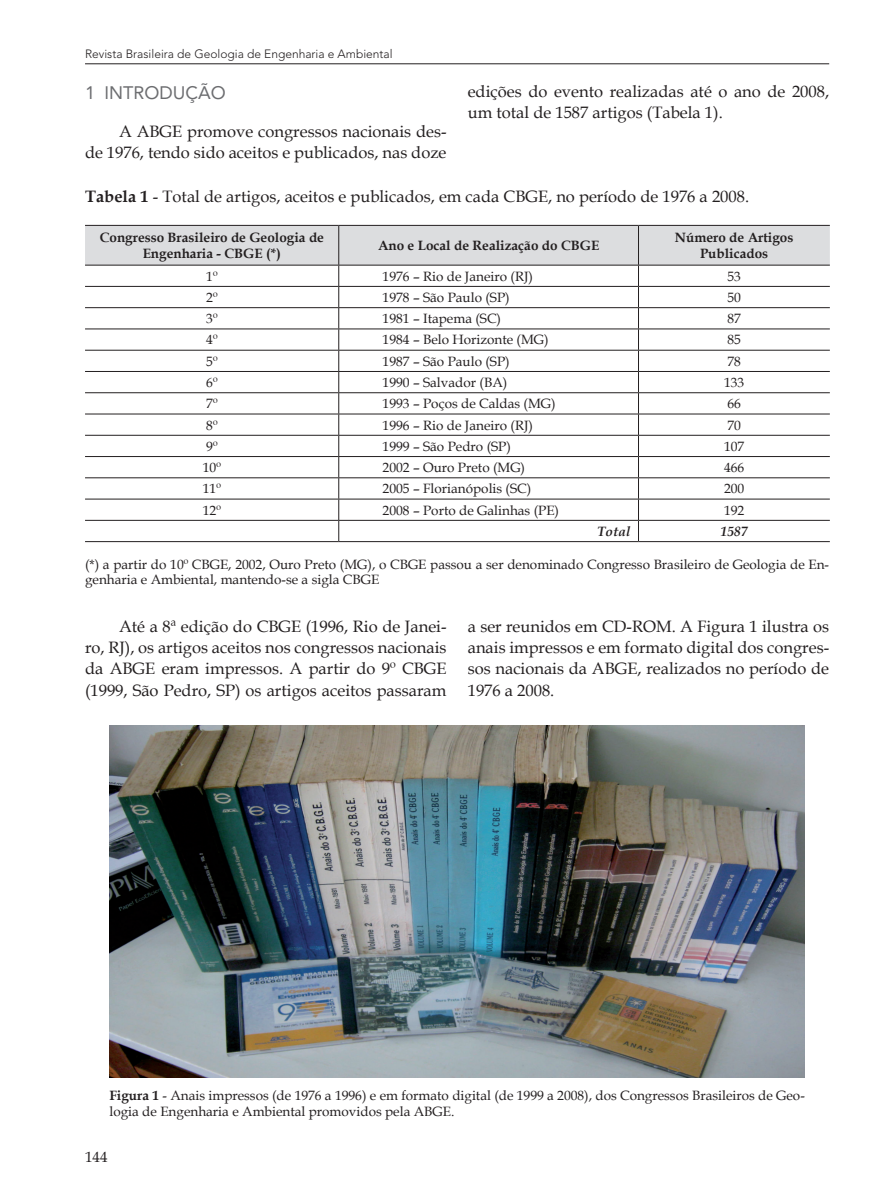
<style>
.page{position:relative;width:893px;height:1191px;background:#fff}
.page>*{position:absolute;margin:0;border:0;box-sizing:border-box;transform-origin:0 0}
.t1{font:18px "Avenir";color:#6c6d70}
.t2{font:16.5px/21.3px "Book Antiqua";color:#231f20;text-align:justify}
.t3{font:15px "Book Antiqua";color:#231f20}
.t4{font:13.5px/15.6px "Book Antiqua";color:#231f20}
.t5{font:700 13.5px/15.5px "Book Antiqua";color:#231f20;text-align:center}
.t6{font:italic 700 13.5px "Book Antiqua";color:#231f20}
.t7{font:300 12px "Avenir";color:#231f20}
.s1{font-weight:700}
</style>
<div class="page">
<hr style="left:85px;top:63px;width:744px;height:1px;background:#231f20">
<svg style="left:85px;top:225px;width:745px;height:316px"></svg>
<hr style="left:85px;top:541px;width:254px;height:1px;background:#231f20">
<hr style="left:339px;top:541px;width:299px;height:1px;background:#231f20">
<hr style="left:638px;top:541px;width:192px;height:1px;background:#231f20">
<img style="left:109px;top:726px;width:696px;height:351px">
<p class="t7" style="left:85px;top:46px;width:309px">Revista Brasileira de Geologia de Engenharia e Ambiental</p>
<h1 class="t1" style="left:85px;top:82px;width:142px">1 INTRODUÇÃO</h1>
<p class="t2" style="left:85px;top:120px;width:363px;text-align:right">A ABGE promove congressos nacionais des-<br>de 1976, tendo sido aceitos e publicados, nas doze</p>
<p class="t2" style="left:85px;top:185px;width:666px"><span class="s1">Tabela 1</span> - Total de artigos, aceitos e publicados, em cada CBGE, no período de 1976 a 2008.</p>
<p class="t5" style="left:100px;top:230px;width:226px">Congresso Brasileiro de Geologia de<br>Engenharia - CBGE (*)</p>
<p class="t5" style="left:378px;top:238px;width:222px">Ano e Local de Realização do CBGE</p>
<p class="t5" style="left:675px;top:230px;width:120px">Número de Artigos<br>Publicados</p>
<p class="t4" style="left:206px;top:268px;width:13px">1º</p>
<p class="t4" style="left:383px;top:268px;width:152px">1976 – Rio de Janeiro (RJ)</p>
<p class="t4" style="left:727px;top:268px;width:15px">53</p>
<p class="t4" style="left:206px;top:289px;width:13px">2º</p>
<p class="t4" style="left:383px;top:289px;width:129px">1978 – São Paulo (SP)</p>
<p class="t4" style="left:727px;top:289px;width:15px">50</p>
<p class="t4" style="left:206px;top:310px;width:13px">3º</p>
<p class="t4" style="left:383px;top:310px;width:120px">1981 – Itapema (SC)</p>
<p class="t4" style="left:727px;top:310px;width:15px">87</p>
<p class="t4" style="left:206px;top:332px;width:13px">4º</p>
<p class="t4" style="left:383px;top:332px;width:168px">1984 – Belo Horizonte (MG)</p>
<p class="t4" style="left:727px;top:332px;width:15px">85</p>
<p class="t4" style="left:206px;top:353px;width:13px">5º</p>
<p class="t4" style="left:383px;top:353px;width:129px">1987 – São Paulo (SP)</p>
<p class="t4" style="left:727px;top:353px;width:15px">78</p>
<p class="t4" style="left:206px;top:374px;width:13px">6º</p>
<p class="t4" style="left:383px;top:374px;width:126px">1990 – Salvador (BA)</p>
<p class="t4" style="left:724px;top:374px;width:22px">133</p>
<p class="t4" style="left:206px;top:395px;width:13px">7º</p>
<p class="t4" style="left:383px;top:395px;width:174px">1993 – Poços de Caldas (MG)</p>
<p class="t4" style="left:727px;top:395px;width:15px">66</p>
<p class="t4" style="left:206px;top:417px;width:13px">8º</p>
<p class="t4" style="left:383px;top:417px;width:152px">1996 – Rio de Janeiro (RJ)</p>
<p class="t4" style="left:727px;top:417px;width:15px">70</p>
<p class="t4" style="left:206px;top:438px;width:13px">9º</p>
<p class="t4" style="left:383px;top:438px;width:130px">1999 – São Pedro (SP)</p>
<p class="t4" style="left:724px;top:438px;width:22px">107</p>
<p class="t4" style="left:203px;top:459px;width:19px">10º</p>
<p class="t4" style="left:383px;top:459px;width:144px">2002 – Ouro Preto (MG)</p>
<p class="t4" style="left:724px;top:459px;width:22px">466</p>
<p class="t4" style="left:203px;top:481px;width:19px">11º</p>
<p class="t4" style="left:383px;top:481px;width:150px">2005 – Florianópolis (SC)</p>
<p class="t4" style="left:724px;top:481px;width:22px">200</p>
<p class="t4" style="left:203px;top:502px;width:19px">12º</p>
<p class="t4" style="left:383px;top:502px;width:178px">2008 – Porto de Galinhas (PE)</p>
<p class="t4" style="left:724px;top:502px;width:22px">192</p>
<p class="t6" style="left:597px;top:522px;width:35px">Total</p>
<p class="t6" style="left:721px;top:522px;width:28px">1587</p>
<p class="t4" style="left:85px;top:556px;width:746px">(*) a partir do 10º CBGE, 2002, Ouro Preto (MG), o CBGE passou a ser denominado Congresso Brasileiro de Geologia de En&shy;genharia e Ambiental, mantendo-se a sigla CBGE</p>
<p class="t2" style="left:468px;top:80px;width:363px">edições do evento realizadas até o ano de 2008, um total de 1587 artigos (Tabela 1).</p>
<p class="t2" style="left:85px;top:615px;width:363px;text-indent:34px">Até a 8ª edição do CBGE (1996, Rio de Janei&shy;ro, RJ), os artigos aceitos nos congressos nacionais da ABGE eram impressos. A partir do 9º CBGE (1999, São Pedro, SP) os artigos aceitos passaram</p>
<p class="t2" style="left:468px;top:615px;width:363px">a ser reunidos em CD-ROM. A Figura 1 ilustra os anais impressos e em formato digital dos congres&shy;sos nacionais da ABGE, realizados no período de 1976 a 2008.</p>
<p class="t4" style="left:109px;top:1087px;width:697px"><span class="s1">Figura 1</span> - Anais impressos (de 1976 a 1996) e em formato digital (de 1999 a 2008), dos Congressos Brasileiros de Geo&shy;logia de Engenharia e Ambiental promovidos pela ABGE.</p>
<p class="t3" style="left:85px;top:1146px;width:24px">144</p>
</div>
